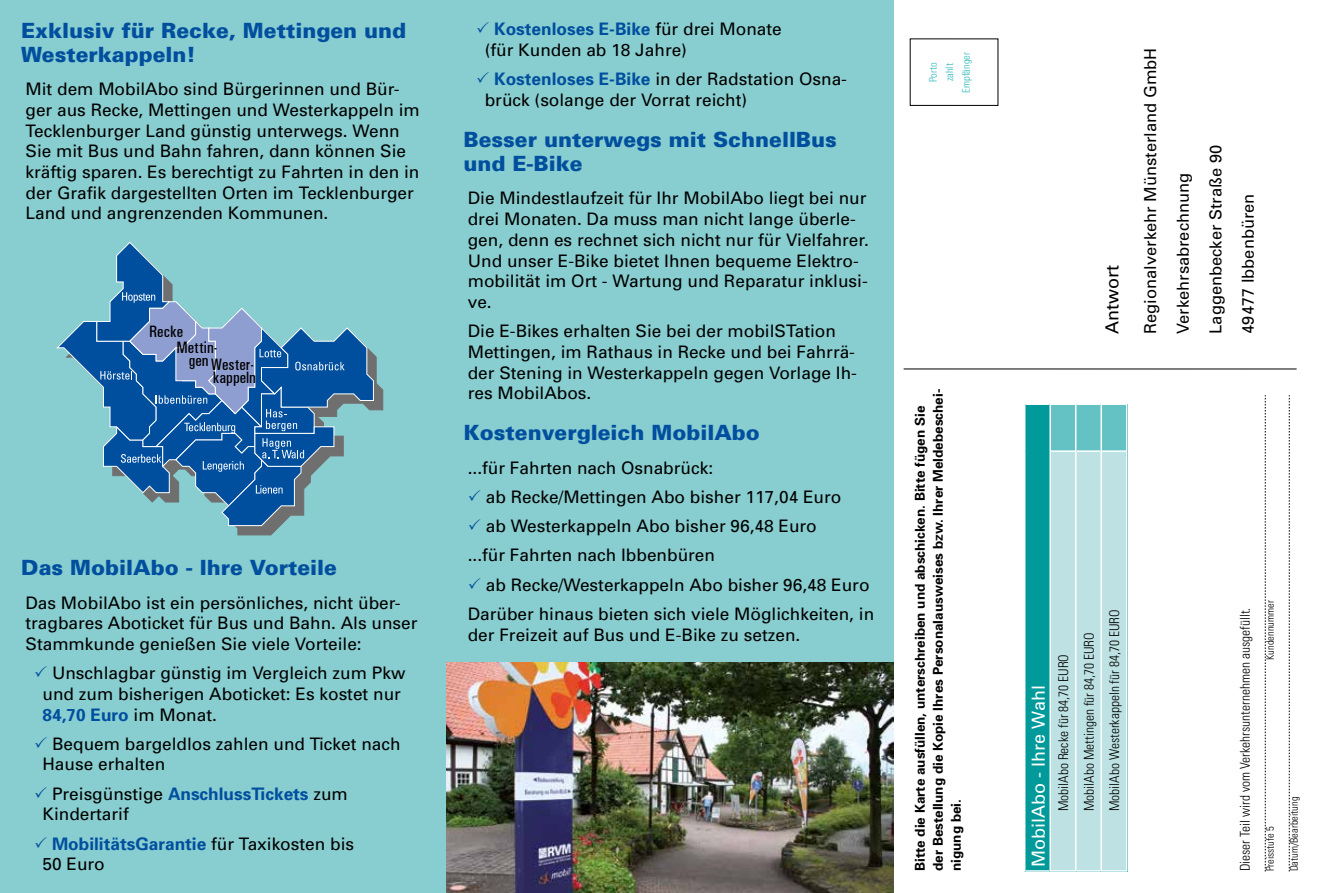
<style>
.page{position:relative;width:1331px;height:893px;background:#fff}
.page>*{position:absolute;margin:0;border:0;box-sizing:border-box;transform-origin:0 0}
.t1{font:900 21px/24px "Univers";color:#004f9f}
.t2{font:18px "Univers";color:#fff}
.t3{font:18px "Univers";color:#000}
.t4{font:17.25px/20.7px "Univers";color:#000}
.t5{font:16.5px/32.5px "Univers";color:#000}
.t6{font:500 condensed 16.5px/15.6px "Univers";color:#000}
.t7{font:700 13.5px/18px "Univers";color:#000}
.t8{font:300 condensed 13.5px/25.5px "Univers";color:#000}
.t9{font:300 condensed 10.5px "Univers";color:#000}
.t10{font:300 condensed 10.5px/16.5px "Univers";color:#32b7ba;text-align:center}
.s1{font-weight:700;color:#004f9f}
</style>
<div class="page">
<div style="left:0;top:0;width:893px;height:893px;background:#88cdcf"></div>
<hr style="left:904px;top:369px;width:392px;height:1px;background:#000">
<div style="left:1025px;top:404px;width:25px;height:467px;background:#009a9b"></div>
<svg style="left:1051px;top:405px;width:75px;height:465px;background:#b9e0e1"></svg>
<hr style="left:1025px;top:403px;width:24px;height:2px;background:#fff">
<hr style="left:1025px;top:870px;width:24px;height:2px;background:#fff">
<hr style="left:1049px;top:451px;width:2px;height:421px;background:#fff">
<hr style="left:1049px;top:403px;width:2px;height:48px;background:#fff">
<hr style="left:1051px;top:450px;width:24px;height:2px;background:#fff">
<hr style="left:1075px;top:451px;width:1px;height:421px;background:#fff">
<hr style="left:1075px;top:403px;width:1px;height:48px;background:#fff">
<hr style="left:1076px;top:450px;width:24px;height:2px;background:#fff">
<hr style="left:1100px;top:451px;width:2px;height:421px;background:#fff">
<hr style="left:1100px;top:403px;width:2px;height:48px;background:#fff">
<hr style="left:1102px;top:450px;width:24px;height:2px;background:#fff">
<svg style="left:1265px;top:395px;width:1px;height:476px"></svg>
<svg style="left:1289px;top:395px;width:1px;height:476px"></svg>
<svg style="left:57px;top:242px;width:326px;height:293px"></svg>
<img style="left:446px;top:663px;width:447px;height:230px">
<p class="t1" style="left:21px;top:18px;width:386px">Exklusiv für Recke, Mettingen und<br>Westerkappeln!</p>
<p class="t4" style="left:26px;top:78px;width:396px">Mit dem MobilAbo sind Bürgerinnen und Bür&shy;ger aus Recke, Mettingen und Westerkappeln im Tecklenburger Land günstig unterwegs. Wenn Sie mit Bus und Bahn fahren, dann können Sie kräftig sparen. Es berechtigt zu Fahrten in den in der Grafik dargestellten Orten im Tecklenburger Land und angrenzenden Kommunen.</p>
<p class="t6" style="left:176px;top:324px;width:42px;text-indent:-27px">Recke<br>Mettin-</p>
<p class="t6" style="left:189px;top:358px;width:69px;line-height:13px;text-align:right">genWester&shy;kappeln</p>
<p class="t1" style="left:21px;top:555px;width:317px">Das MobilAbo - Ihre Vorteile</p>
<p class="t4" style="left:26px;top:592px;width:394px">Das MobilAbo ist ein persönliches, nicht über&shy;tragbares Aboticket für Bus und Bahn. Als unser<br>Stammkunde genießen Sie viele Vorteile:</p>
<p class="t4" style="left:43px;top:662px;width:364px;text-indent:10px">Unschlagbar günstig im Vergleich zum Pkw und zum bisherigen Aboticket: Es kostet nur<br><span class="s1">84,70 Euro</span> im Monat.</p>
<p class="t4" style="left:43px;top:733px;width:360px;text-indent:10px">Bequem bargeldlos zahlen und Ticket nach<br>Hause erhalten</p>
<p class="t4" style="left:43px;top:783px;width:307px;text-indent:10px">Preisgünstige <span class="s1">AnschlussTickets</span> zum<br>Kindertarif</p>
<p class="t4" style="left:43px;top:833px;width:313px;text-indent:10px"><span class="s1">MobilitätsGarantie</span> für Taxikosten bis<br>50 Euro</p>
<p class="t4" style="left:485px;top:19px;width:299px;text-indent:10px"><span class="s1">Kostenloses E-Bike</span> für drei Monate (für Kunden ab 18 Jahre)</p>
<p class="t4" style="left:485px;top:69px;width:364px;text-indent:10px"><span class="s1">Kostenloses E-Bike</span> in der Radstation Osna&shy;brück (solange der Vorrat reicht)</p>
<p class="t1" style="left:463px;top:127px;width:375px">Besser unterwegs mit SchnellBus und E-Bike</p>
<p class="t4" style="left:468px;top:188px;width:402px">Die Mindestlaufzeit für Ihr MobilAbo liegt bei nur drei Monaten. Da muss man nicht lange überle&shy;gen, denn es rechnet sich nicht nur für Vielfahrer.<br>Und unser E-Bike bietet Ihnen bequeme Elektro&shy;mobilität im Ort - Wartung und Reparatur inklusi&shy;ve.</p>
<p class="t4" style="left:468px;top:320px;width:391px">Die E-Bikes erhalten Sie bei der mobilSTation Mettingen, im Rathaus in Recke und bei Fahrrä&shy;der Stening in Westerkappeln gegen Vorlage Ih&shy;res MobilAbos.</p>
<p class="t1" style="left:463px;top:420px;width:298px">Kostenvergleich MobilAbo</p>
<p class="t4" style="left:468px;top:457px;width:247px">...für Fahrten nach Osnabrück:</p>
<p class="t4" style="left:486px;top:486px;width:357px">ab Recke/Mettingen Abo bisher 117,04 Euro</p>
<p class="t4" style="left:486px;top:515px;width:333px">ab Westerkappeln Abo bisher 96,48 Euro</p>
<p class="t4" style="left:468px;top:545px;width:249px">...für Fahrten nach Ibbenbüren</p>
<p class="t4" style="left:486px;top:574px;width:385px">ab Recke/Westerkappeln Abo bisher 96,48 Euro</p>
<p class="t4" style="left:468px;top:603px;width:408px">Darüber hinaus bieten sich viele Möglichkeiten, in</p>
<p class="t4" style="left:468px;top:624px;width:334px">der Freizeit auf Bus und E-Bike zu setzen.</p>
<p class="t10" style="left:925px;top:93px;width:42px;rotate:-90deg">Porto<br>zahlt<br>Empfänger</p>
<p class="t7" style="left:911px;top:871px;width:484px;rotate:-90deg">Bitte die Karte ausfüllen, unterschreiben und abschicken. Bitte fügen Sie der Bestellung die Kopie Ihres Personalausweises bzw. Ihrer Meldebeschei&shy;nigung bei.</p>
<p class="t3" style="left:1101px;top:334px;width:70px;rotate:-90deg">Antwort</p>
<p class="t5" style="left:1134px;top:334px;width:288px;rotate:-90deg">Regionalverkehr Münsterland GmbH<br>Verkehrsabrechnung<br>Laggenbecker Straße 90<br>49477 Ibbenbüren</p>
<p class="t2" style="left:1027px;top:867px;width:183px;rotate:-90deg">MobilAbo - Ihre Wahl</p>
<p class="t8" style="left:1050px;top:811px;width:204px;rotate:-90deg">MobilAbo Recke für 84,70 EURO<br>MobilAbo Mettingen für 84,70 EURO<br>MobilAbo Westerkappeln für 84,70 EURO</p>
<p class="t8" style="left:1232px;top:871px;width:265px;rotate:-90deg">Dieser Teil wird vom Verkehrsunternehmen ausgefüllt.</p>
<p class="t9" style="left:1264px;top:660px;width:61px;rotate:-90deg">Kundennummer</p>
<p class="t9" style="left:1264px;top:871px;width:46px;rotate:-90deg">Preisstufe 5</p>
<p class="t9" style="left:1288px;top:871px;width:76px;rotate:-90deg">Datum/Bearbeitung</p>
</div>
